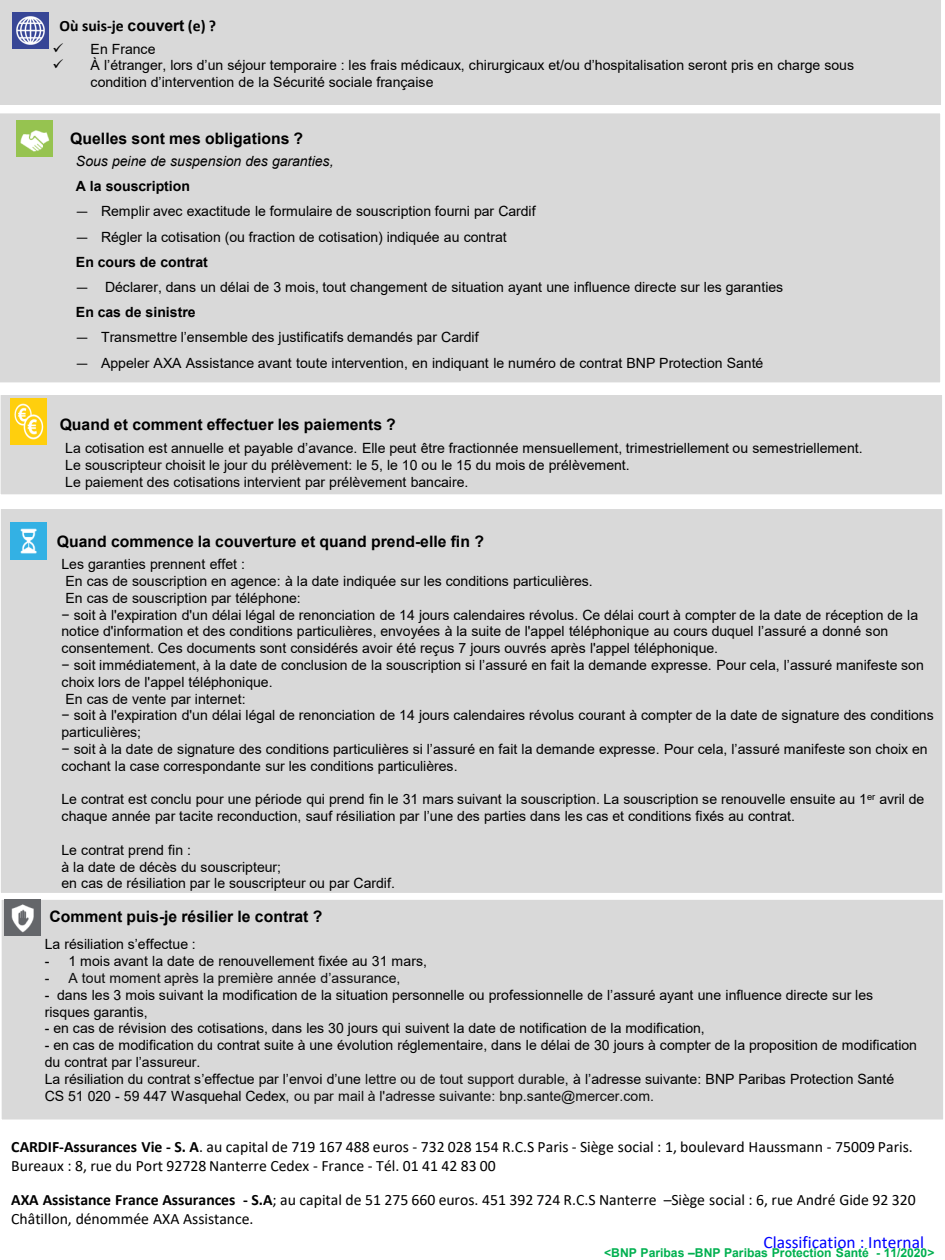
<style>
.page{position:relative;width:945px;height:1260px;background:#fff}
.page>*{position:absolute;margin:0;border:0;box-sizing:border-box;transform-origin:0 0}
.t1{font:17.5px "Calibri";color:#00f}
.t2{font:15.75px/18.9px "Calibri";color:#000}
.t3{font:700 15.75px "Arial";color:#000}
.t4{font:700 15.75px "Calibri";color:#000}
.t5{font:14px/16.8px "Arial";letter-spacing:-.005em;color:#000}
.t6{font:700 14px "Arial";color:#000}
.t7{font:14px "Arial";letter-spacing:-.005em;color:#0d0d0d}
.t8{font:italic 14px "Arial";letter-spacing:-.005em;color:#000}
.t9{font:700 12.25px "Arial";letter-spacing:-.005em;color:#00b050}
.s1{font-family:"Arial"}
.s2{font-family:"Calibri"}
.s3{color:#0d0d0d}
.s4{font-weight:700}
</style>
<div class="page">
<div style="left:1px;top:899px;width:942px;height:221px;background:#d9d9d9"></div>
<div style="left:0;top:113px;width:940px;height:270px;background:#d9d9d9"></div>
<div style="left:1px;top:509px;width:942px;height:384px;background:#d9d9d9"></div>
<div style="left:0;top:395px;width:942px;height:100px;background:#d9d9d9"></div>
<img style="left:17px;top:121px;width:36px;height:36px">
<div style="left:0;top:0;width:941px;height:105px;background:#d9d9d9"></div>
<img style="left:13px;top:13px;width:36px;height:36px">
<img style="left:10px;top:523px;width:36px;height:36px">
<img style="left:5px;top:900px;width:35px;height:35px">
<img style="left:11px;top:399px;width:36px;height:45px">
<p class="t4" style="left:60px;top:15px;width:158px">Où suis-je <span class="s1">couvert</span> (e) ?</p>
<p class="t5" style="left:53px;top:40px;width:104px">✓ En France</p>
<p class="t5" style="left:91px;top:57px;width:765px;text-indent:-38px">✓ À l’étranger, lors d’un séjour temporaire : les frais médicaux, chirurgicaux et/ou d’hospitalisation seront pris en charge sous condition d’intervention de la Sécurité sociale française</p>
<p class="t3" style="left:70px;top:127px;width:234px">Quelles sont mes obligations ?</p>
<p class="t8" style="left:76px;top:152px;width:259px">Sous peine de suspension des garanties,</p>
<p class="t6" style="left:76px;top:176px;width:116px">A la souscription</p>
<p class="t5" style="left:76px;top:203px;width:461px"><span class="s2">—</span> Remplir avec exactitude le formulaire de souscription fourni par Cardif</p>
<p class="t5" style="left:76px;top:228px;width:432px"><span class="s2">—</span> Régler la cotisation (ou fraction de cotisation) indiquée au contrat</p>
<p class="t6" style="left:76px;top:252px;width:133px">En cours de contrat</p>
<p class="t5" style="left:76px;top:278px;width:709px"><span class="s2">—</span> Déclarer, dans un délai de 3 mois, tout changement de situation ayant une influence directe sur les garanties</p>
<p class="t6" style="left:76px;top:302px;width:121px">En cas de sinistre</p>
<p class="t5" style="left:76px;top:329px;width:404px"><span class="s2">—</span> Transmettre l’ensemble des justificatifs demandés par Cardif</p>
<p class="t5" style="left:76px;top:354px;width:689px"><span class="s2">—</span> Appeler AXA Assistance avant toute intervention, en indiquant le numéro de contrat BNP Protection Santé</p>
<p class="t3" style="left:60px;top:413px;width:337px">Quand et comment effectuer les paiements ?</p>
<p class="t5" style="left:65px;top:440px;width:799px">La cotisation est annuelle et payable d’avance. Elle peut être fractionnée mensuellement, trimestriellement ou semestriellement.</p>
<p class="t5" style="left:65px;top:457px;width:566px">Le souscripteur choisit le jour du prélèvement: le 5, le 10 ou le 15 du mois de prélèvement.</p>
<p class="t5" style="left:65px;top:474px;width:405px">Le paiement des cotisations intervient par prélèvement bancaire.</p>
<p class="t3" style="left:57px;top:530px;width:429px">Quand commence la couverture et quand prend-elle fin ?</p>
<p class="t5" style="left:62px;top:556px;width:185px">Les garanties prennent effet :</p>
<p class="t5" style="left:66px;top:573px;width:529px">En cas de souscription en agence: à la date indiquée sur les conditions particulières.</p>
<p class="t5" style="left:66px;top:589px;width:237px">En cas de souscription par téléphone:</p>
<p class="t5" style="left:62px;top:606px;width:858px">− soit à l'expiration d'un délai légal de renonciation de 14 jours calendaires révolus. Ce délai court à compter de la date de réception de la notice d'information et des conditions particulières, envoyées à la suite de l'appel téléphonique au cours duquel l’assuré a donné son</p>
<p class="t5" style="left:62px;top:640px;width:658px">consentement. Ces documents sont considérés avoir été reçus 7 jours ouvrés après l'appel téléphonique.</p>
<p class="t5" style="left:62px;top:657px;width:864px">− soit immédiatement, à la date de conclusion de la souscription si l’assuré en fait la demande expresse. Pour cela, l’assuré manifeste son choix lors de l'appel téléphonique.</p>
<p class="t5" style="left:66px;top:690px;width:182px">En cas de vente par internet:</p>
<p class="t5" style="left:62px;top:707px;width:874px">− soit à l'expiration d'un délai légal de renonciation de 14 jours calendaires révolus courant à compter de la date de signature des conditions particulières;</p>
<p class="t5" style="left:62px;top:741px;width:868px">− soit à la date de signature des conditions particulières si l’assuré en fait la demande expresse. Pour cela, l’assuré manifeste son choix en cochant la case correspondante sur les conditions particulières.</p>
<p class="t5" style="left:62px;top:791px;width:864px">Le contrat est conclu pour une période qui prend fin le 31 mars suivant la souscription. La souscription se renouvelle ensuite au 1<sup>er</sup> avril de chaque année par tacite reconduction, sauf résiliation par l’une des parties dans les cas et conditions fixés au contrat.</p>
<p class="t5" style="left:62px;top:841px;width:131px">Le contrat prend fin :</p>
<p class="t5" style="left:62px;top:858px;width:221px">à la date de décès du souscripteur;</p>
<p class="t5" style="left:62px;top:875px;width:335px">en cas de résiliation par le souscripteur ou par Cardif.</p>
<p class="t3" style="left:49px;top:906px;width:274px">Comment puis-je résilier le contrat ?</p>
<p class="t5" style="left:45px;top:936px;width:153px">La résiliation s’effectue :</p>
<p class="t5" style="left:45px;top:953px;width:384px">- 1 mois avant la date de renouvellement fixée au 31 mars,</p>
<p class="t7" style="left:45px;top:968px;width:357px">- A tout moment après la première année d’assurance,</p>
<p class="t5" style="left:45px;top:986px;width:830px">- dans les 3 mois suivant la modification de la situation personnelle ou professionnelle de l’assuré ayant une influence directe sur les risques garantis,</p>
<p class="t5" style="left:45px;top:1020px;width:662px">- en cas de révision des cotisations, dans les 30 jours qui suivent la date de notification de la modification,</p>
<p class="t5" style="left:45px;top:1037px;width:874px">- en cas de modification du contrat suite à une évolution réglementaire, dans le délai de 30 jours à compter de la proposition de modification du contrat par l’assureur.</p>
<p class="t5" style="left:45px;top:1070px;width:851px">La résiliation du contrat s’effectue par l’envoi d’une <span class="s3">lettre ou de tout support durable</span>, à l’adresse suivante: BNP Paribas Protection Santé<br>CS 51 020 - 59 447 Wasquehal Cedex, <span class="s3">ou par mail à l'adresse suivante: bnp.sante@mercer.com.</span></p>
<p class="t2" style="left:11px;top:1137px;width:903px"><span class="s4">CARDIF-Assurances Vie - S. A</span>. au capital de 719 167 488 euros - 732 028 154 R.C.S Paris - Siège social : 1, boulevard Haussmann - 75009 Paris.</p>
<p class="t2" style="left:11px;top:1156px;width:486px">Bureaux : 8, rue du Port 92728 Nanterre Cedex - France - Tél. 01 41 42 83 00</p>
<p class="t2" style="left:11px;top:1190px;width:906px"><span class="s4">AXA Assistance France Assurances - S.A</span>; au capital de 51 275 660 euros. 451 392 724 R.C.S Nanterre –Siège social : 6, rue André Gide 92 320<br>Châtillon, dénommée AXA Assistance.</p>
<p class="t1" style="left:763px;top:1230px;width:162px">Classification : Internal</p>
<p class="t9" style="left:604px;top:1244px;width:332px">&lt;BNP Paribas –BNP Paribas Protection Santé - 11/2020&gt;</p>
</div>
